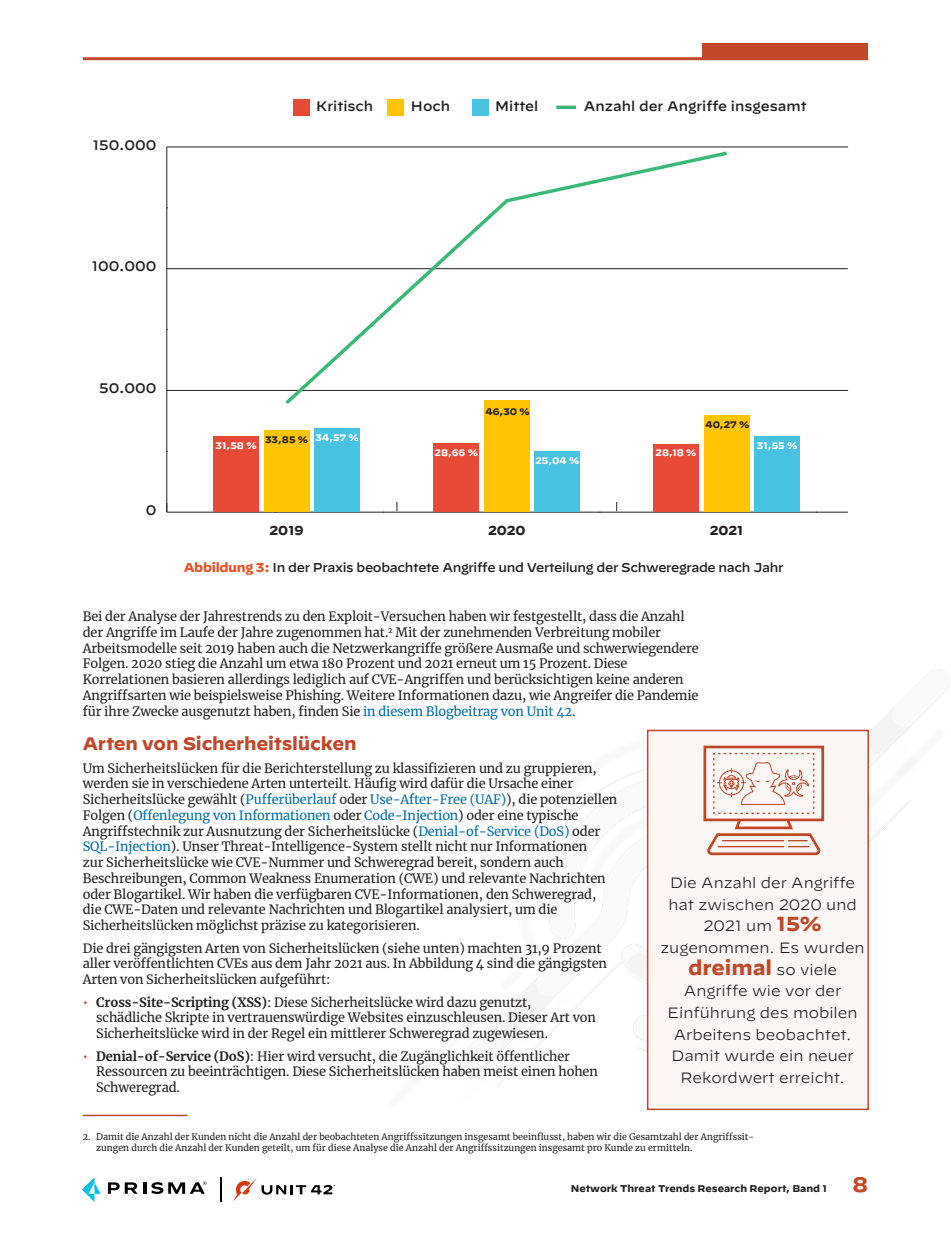
<style>
.page{position:relative;width:951px;height:1242px;background:#fff}
.page>*{position:absolute;margin:0;border:0;box-sizing:border-box;transform-origin:0 0}
.t1{font:700 20.25px "Decimal";color:#c14729}
.t2{font:700 18px "Decimal";letter-spacing:-.01em;color:#c14729}
.t3{font:300 14.85px/21.6px "Decimal";color:#231f20;text-align:center}
.t4{font:500 13.8px "Decimal";color:#231f20}
.t5{font:700 12.9px "Decimal";color:#231f20}
.TXT{font:12.75px/15.8px "Merriweather";letter-spacing:-.01em;color:#231f20}
.bullet-list{font:12.75px/15.8px "Merriweather";letter-spacing:-.01em;color:#231f20}
.figure-title{font:500 12.75px "Decimal";letter-spacing:-.025em;color:#231f20}
.t6{font:700 9.75px "Decimal";color:#231f20}
.t7{font:700 9.45px "Decimal";color:#fff}
.t8{font:700 9.45px "Decimal";color:#231f20}
.footnote{font:9px/10.8px "Merriweather";color:#231f20}
.s1{font-weight:700;color:#f04d22}
.s2{color:#086ca4}
.s3{color:#c14729}
.s4{font-weight:700}
.s5{font-weight:700;font-size:20.25px;color:#c14729}
.s6{font-weight:300;font-size:14.85px;color:#231f20}
.s7{font-size:21px;color:#c74726}
</style>
<div class="page">
<img style="left:414px;top:670px;width:536px;height:441px">
<div style="left:702px;top:44px;width:166px;height:14px;background:#c14729"></div>
<hr style="left:83px;top:57px;width:785px;height:3px;background:#c14729">
<svg style="left:82px;top:1177px;width:18px;height:25px"></svg>
<svg style="left:108px;top:1181px;width:98px;height:13px"></svg>
<svg style="left:221px;top:1177px;width:1px;height:25px"></svg>
<svg style="left:232px;top:1178px;width:103px;height:24px"></svg>
<hr style="left:183px;top:512px;width:664px;height:1px;background:#231f20">
<hr style="left:166px;top:147px;width:1px;height:365px;background:#231f20">
<svg style="left:166px;top:503px;width:17px;height:10px"></svg>
<hr style="left:167px;top:390px;width:681px;height:1px;background:#231f20">
<hr style="left:167px;top:268px;width:680px;height:1px;background:#231f20">
<hr style="left:167px;top:147px;width:681px;height:1px;background:#231f20">
<div style="left:213px;top:436px;width:46px;height:76px;background:#e74b38"></div>
<div style="left:264px;top:431px;width:45px;height:81px;background:#ffc500"></div>
<div style="left:314px;top:429px;width:46px;height:83px;background:#47c2e1"></div>
<div style="left:433px;top:443px;width:46px;height:69px;background:#e74b38"></div>
<div style="left:484px;top:401px;width:45px;height:111px;background:#ffc500"></div>
<div style="left:534px;top:452px;width:46px;height:60px;background:#47c2e1"></div>
<div style="left:653px;top:444px;width:45px;height:68px;background:#e74b38"></div>
<div style="left:703px;top:415px;width:46px;height:97px;background:#ffc500"></div>
<div style="left:754px;top:436px;width:45px;height:76px;background:#47c2e1"></div>
<div style="left:293px;top:99px;width:16px;height:17px;background:#e74b38"></div>
<div style="left:387px;top:99px;width:17px;height:17px;background:#ffc500"></div>
<div style="left:472px;top:99px;width:16px;height:17px;background:#47c2e1"></div>
<hr style="left:556px;top:106px;width:20px;height:3px;background:#3ab877">
<svg style="left:282px;top:151px;width:448px;height:257px"></svg>
<hr style="left:83px;top:1115px;width:104px;height:1px;background:#c14729">
<div style="left:647px;top:730px;width:221px;height:379px;background:#fcf6f4"></div>
<div style="left:703px;top:746px;width:121px;height:75px;border:3px solid #c14729"></div>
<svg style="left:706px;top:752px;width:117px;height:104px"></svg>
<div style="left:647px;top:730px;width:221px;height:380px;border:2px solid #c14729"></div>
<p class="t4" style="left:93px;top:132px;width:65px">150.000</p>
<p class="t4" style="left:92px;top:254px;width:66px">100.000</p>
<p class="t4" style="left:99px;top:375px;width:59px">50.000</p>
<p class="t4" style="left:146px;top:497px;width:12px">0</p>
<p class="t4" style="left:316px;top:93px;width:58px">Kritisch</p>
<p class="t4" style="left:411px;top:93px;width:41px">Hoch</p>
<p class="t4" style="left:495px;top:93px;width:45px">Mittel</p>
<p class="t4" style="left:584px;top:93px;width:224px">Anzahl der Angriffe insgesamt</p>
<p class="t7" style="left:215px;top:440px;width:43px">31,58 %</p>
<p class="t8" style="left:265px;top:434px;width:95px">33,85 % <sup>34,57</sup> <sup>%</sup></p>
<p class="t8" style="left:485px;top:406px;width:46px">46,30 %</p>
<p class="t7" style="left:434px;top:448px;width:45px">28,66 %</p>
<p class="t7" style="left:535px;top:456px;width:45px">25,04 %</p>
<p class="t7" style="left:655px;top:448px;width:42px">28,18 %</p>
<p class="t8" style="left:705px;top:419px;width:45px">40,27 %</p>
<p class="t7" style="left:756px;top:440px;width:42px">31,55 %</p>
<p class="t5" style="left:269px;top:523px;width:36px">2019</p>
<p class="t5" style="left:488px;top:523px;width:39px">2020</p>
<p class="t5" style="left:709px;top:523px;width:35px">2021</p>
<p class="figure-title" style="left:184px;top:555px;width:601px"><span class="s1">Abbildung 3:</span> In der Praxis beobachtete Angriffe und Verteilung der Schweregrade nach Jahr</p>
<p class="TXT" style="left:83px;top:608px;width:617px">Bei der Analyse der Jahrestrends zu den Exploit-Versuchen haben wir festgestellt, dass die Anzahl der Angriffe im Laufe der Jahre zugenommen hat.<sup>2</sup> Mit der zunehmenden Verbreitung mobiler Arbeitsmodelle seit 2019 haben auch die Netzwerkangriffe größere Ausmaße und schwerwiegendere Folgen. 2020 stieg die Anzahl um etwa 180 Prozent und 2021 erneut um 15 Prozent. Diese Korrelationen basieren allerdings lediglich auf CVE-Angriffen und berücksichtigen keine anderen Angriffsarten wie beispielsweise Phishing. Weitere Informationen dazu, wie Angreifer die Pandemie für ihre Zwecke ausgenutzt haben, finden Sie <span class="s2">in diesem Blogbeitrag von Unit 42</span>.</p>
<h2 class="t2" style="left:83px;top:733px;width:275px">Arten von Sicherheitslücken</h2>
<p class="TXT" style="left:83px;top:760px;width:536px">Um Sicherheitslücken für die Berichterstellung zu klassifizieren und zu gruppieren, werden sie in verschiedene Arten unterteilt. Häufig wird dafür die Ursache einer Sicherheitslücke gewählt (<span class="s2">Pufferüberlauf</span> oder <span class="s2">Use-After-Free (UAF)</span>), die potenziellen Folgen (<span class="s2">Offenlegung von Informationen</span> oder <span class="s2">Code-Injection</span>) oder eine typische Angriffstechnik zur Ausnutzung der Sicherheitslücke (<span class="s2">Denial-of-Service (DoS)</span> oder <span class="s2">SQL-Injection</span>). Unser Threat-Intelligence-System stellt nicht nur Informationen<br>zur Sicherheitslücke wie CVE-Nummer und Schweregrad bereit, sondern auch Beschreibungen, Common Weakness Enumeration (CWE) und relevante Nachrichten oder Blogartikel. Wir haben die verfügbaren CVE-Informationen, den Schweregrad, die CWE-Daten und relevante Nachrichten und Blogartikel analysiert, um die Sicherheitslücken möglichst präzise zu kategorisieren.</p>
<p class="TXT" style="left:83px;top:940px;width:525px">Die drei gängigsten Arten von Sicherheitslücken (siehe unten) machten 31,9 Prozent aller veröffentlichten CVEs aus dem Jahr 2021 aus. In Abbildung 4 sind die gängigsten<br>Arten von Sicherheitslücken aufgeführt:</p>
<p class="bullet-list" style="left:96px;top:994px;width:501px;text-indent:-14px"><span class="s3">•</span> <span class="s4">Cross-Site-Scripting (XSS)</span>: Diese Sicherheitslücke wird dazu genutzt, schädliche Skripte in vertrauenswürdige Websites einzuschleusen. Dieser Art von<br>Sicherheitslücke wird in der Regel ein mittlerer Schweregrad zugewiesen.</p>
<p class="bullet-list" style="left:96px;top:1048px;width:503px;text-indent:-14px"><span class="s3">•</span> <span class="s4">Denial-of-Service (DoS)</span>: Hier wird versucht, die Zugänglichkeit öffentlicher<br>Ressourcen zu beeinträchtigen. Diese Sicherheitslücken haben meist einen hohen<br>Schweregrad.</p>
<p class="footnote" style="left:96px;top:1131px;width:659px;text-indent:-14px">2. Damit die Anzahl der Kunden nicht die Anzahl der beobachteten Angriffssitzungen insgesamt beeinflusst, haben wir die Gesamtzahl der Angriffssit&shy;zungen durch die Anzahl der Kunden geteilt, um für diese Analyse die Anzahl der Angriffssitzungen insgesamt pro Kunde zu ermitteln.</p>
<p class="t3" style="left:660px;top:872px;width:206px">Die Anzahl der Angriffe hat zwischen 2020 und<br>2021 um <span class="s5">15% </span>zugenommen. Es wurden</p>
<p class="t1" style="left:688px;top:956px;width:151px">dreimal <span class="s6">so viele</span></p>
<p class="t3" style="left:667px;top:980px;width:191px">Angriffe wie vor der<br>Einführung des mobilen<br>Arbeitens beobachtet.<br>Damit wurde ein neuer<br>Rekordwert erreicht.</p>
<p class="t6" style="left:570px;top:1183px;width:299px">Network Threat Trends Research Report, Band 1 <span class="s7">8</span></p>
</div>
